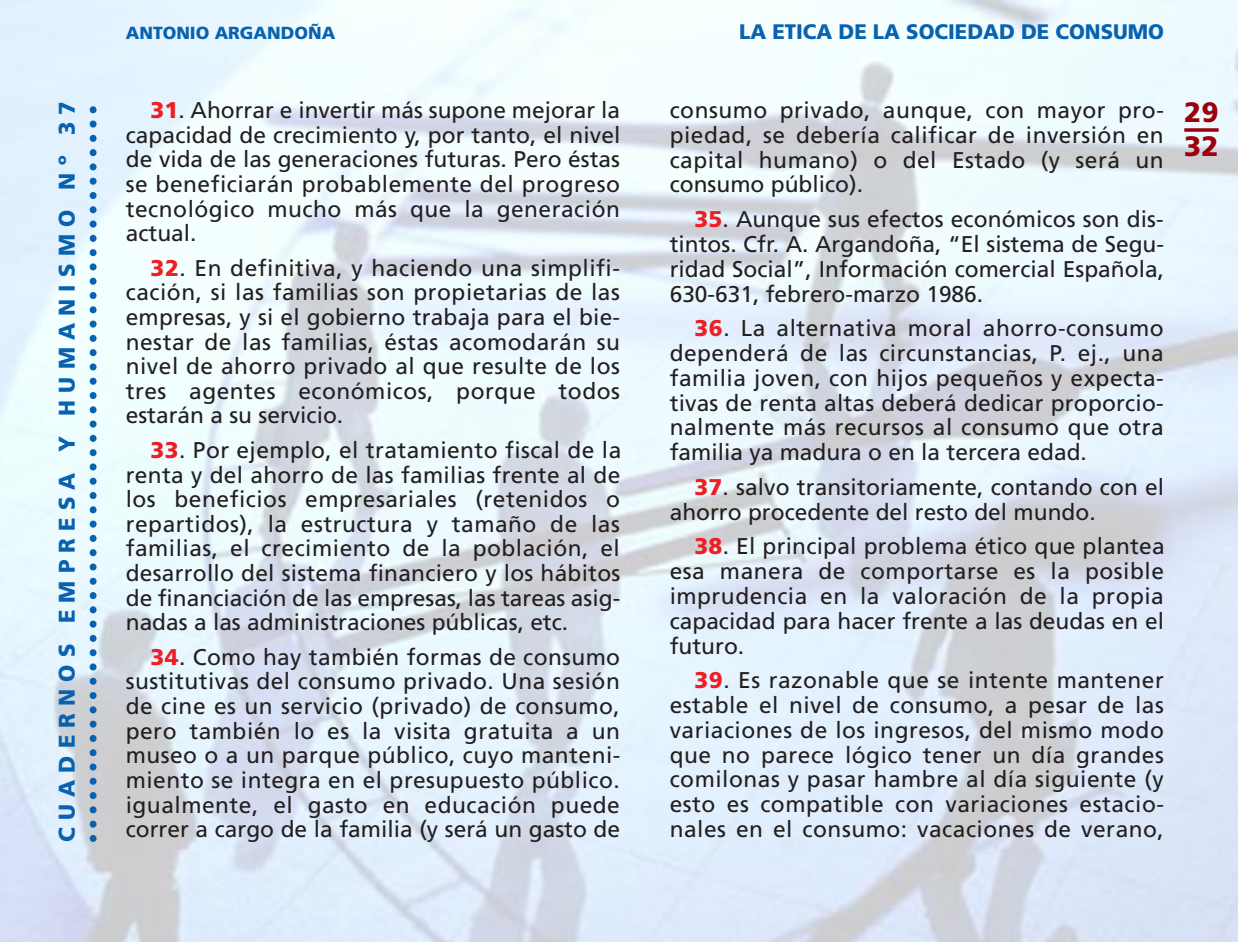
<style>
.page{position:relative;width:1239px;height:942px;background:#fff}
.page>*{position:absolute;margin:0;border:0;box-sizing:border-box;transform-origin:0 0}
.t1{font:900 28px/33.6px "Frutiger";color:#9c000d}
.t2{font:22.75px/24.7px "Frutiger";color:#231f20;text-align:justify}
.t3{font:900 22.75px "Frutiger";letter-spacing:.325em;color:#0862b0}
.t4{font:900 21px "Frutiger";color:#0862b0}
.t5{font:900 17.5px "Frutiger";color:#0862b0}
.s1{font-weight:900;color:#ee1e24}
</style>
<div class="page">
<img style="left:1px;top:0;width:1236px;height:942px">
<svg style="left:1184px;top:128px;width:35px;height:4px"></svg>
<svg style="left:90px;top:101px;width:7px;height:737px;background:#92bbda"></svg>
<p class="t3" style="left:58px;top:842px;width:742px;rotate:-90deg">CUADERNOS EMPRESA Y HUMANISMO Nº 37</p>
<p class="t5" style="left:126px;top:26px;width:211px">ANTONIO ARGANDOÑA</p>
<p class="t4" style="left:739px;top:23px;width:427px">LA ETICA DE LA SOCIEDAD DE CONSUMO</p>
<p class="t2" style="left:126px;top:100px;width:496px;text-indent:25px"><span class="s1">31</span>. Ahorrar e invertir más supone mejorar la capacidad de crecimiento y, por tanto, el nivel de vida de las generaciones futuras. Pero éstas se beneficiarán probablemente del progreso tecnológico mucho más que la generación actual.</p>
<p class="t2" style="left:126px;top:257px;width:496px;text-indent:25px"><span class="s1">32</span>. En definitiva, y haciendo una simplifi&shy;cación, si las familias son propietarias de las empresas, y si el gobierno trabaja para el bie&shy;nestar de las familias, éstas acomodarán su nivel de ahorro privado al que resulte de los tres agentes económicos, porque todos estarán a su servicio.</p>
<p class="t2" style="left:126px;top:439px;width:497px;text-indent:25px"><span class="s1">33</span>. Por ejemplo, el tratamiento fiscal de la renta y del ahorro de las familias frente al de los beneficios empresariales (retenidos o repartidos), la estructura y tamaño de las familias, el crecimiento de la población, el desarrollo del sistema financiero y los hábitos de financiación de las empresas, las tareas asig&shy;nadas a las administraciones públicas, etc.</p>
<p class="t2" style="left:126px;top:646px;width:496px;text-indent:25px"><span class="s1">34</span>. Como hay también formas de consumo sustitutivas del consumo privado. Una sesión de cine es un servicio (privado) de consumo, pero también lo es la visita gratuita a un museo o a un parque público, cuyo manteni&shy;miento se integra en el presupuesto público. igualmente, el gasto en educación puede correr a cargo de la familia (y será un gasto de</p>
<p class="t2" style="left:670px;top:99px;width:496px">consumo privado, aunque, con mayor pro&shy;piedad, se debería calificar de inversión en capital humano) o del Estado (y será un consumo público).</p>
<p class="t2" style="left:670px;top:208px;width:496px;text-indent:25px"><span class="s1">35</span>. Aunque sus efectos económicos son dis&shy;tintos. Cfr. A. Argandoña, “El sistema de Segu&shy;ridad Social”, Información comercial Española, 630-631, febrero-marzo 1986.</p>
<p class="t2" style="left:670px;top:317px;width:496px;text-indent:25px"><span class="s1">36</span>. La alternativa moral ahorro-consumo dependerá de las circunstancias, P. ej., una familia joven, con hijos pequeños y expecta&shy;tivas de renta altas deberá dedicar proporcio&shy;nalmente más recursos al consumo que otra familia ya madura o en la tercera edad.</p>
<p class="t2" style="left:670px;top:476px;width:496px;text-indent:25px"><span class="s1">37</span>. salvo transitoriamente, contando con el ahorro procedente del resto del mundo.</p>
<p class="t2" style="left:670px;top:536px;width:497px;text-indent:25px"><span class="s1">38</span>. El principal problema ético que plantea esa manera de comportarse es la posible imprudencia en la valoración de la propia capacidad para hacer frente a las deudas en el futuro.</p>
<p class="t2" style="left:670px;top:669px;width:496px;text-indent:25px"><span class="s1">39</span>. Es razonable que se intente mantener estable el nivel de consumo, a pesar de las variaciones de los ingresos, del mismo modo que no parece lógico tener un día grandes comilonas y pasar hambre al día siguiente (y esto es compatible con variaciones estacio&shy;nales en el consumo: vacaciones de verano,</p>
<p class="t1" style="left:1184px;top:98px;width:36px">29<br>32</p>
</div>
